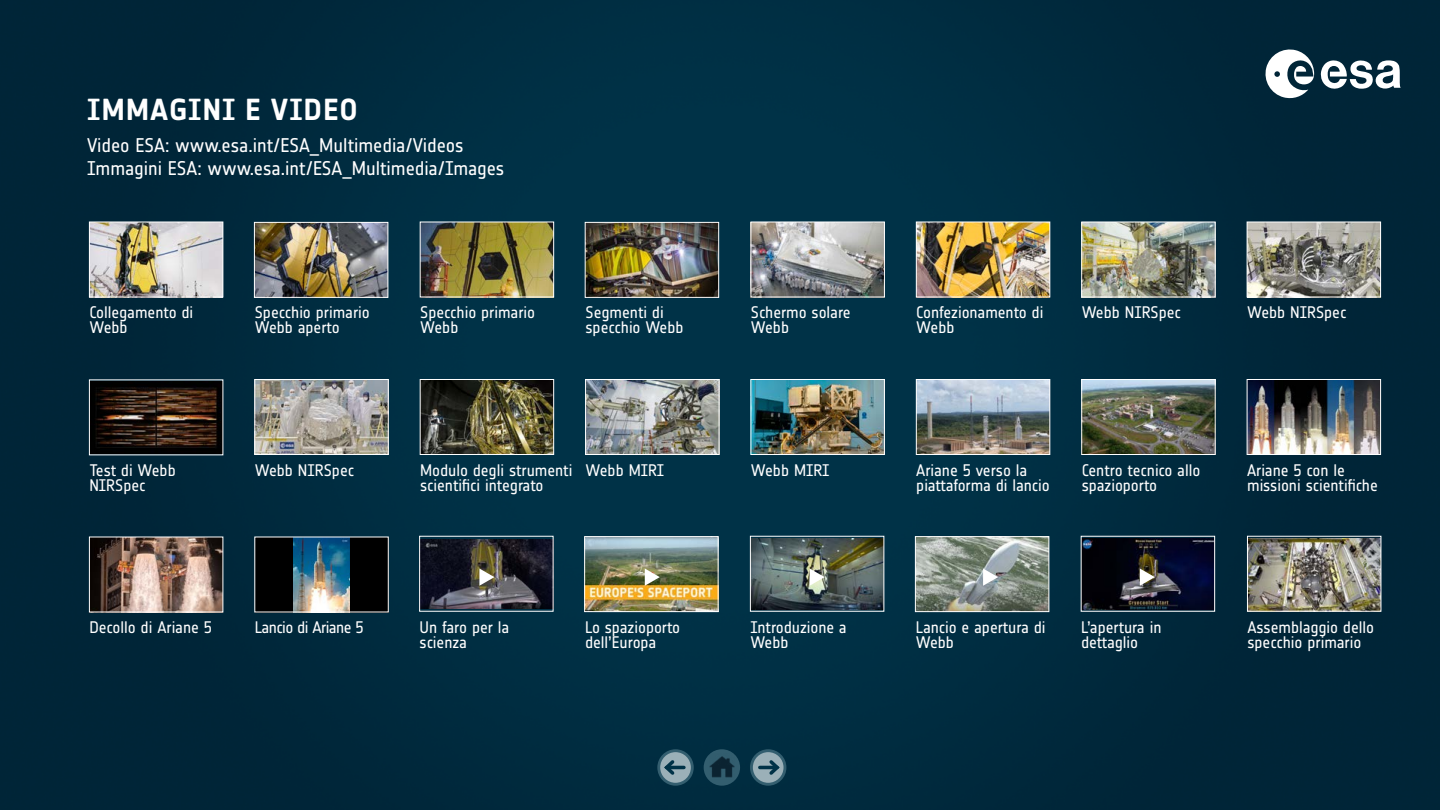
<style>
.page{position:relative;width:1440px;height:810px;background:#fff}
.page>*{position:absolute;margin:0;border:0;box-sizing:border-box;transform-origin:0 0}
.t1{font:700 30px "Notes Esa";letter-spacing:.04em;color:#fff}
.t2{font:19.5px/23.4px "Notes Esa";color:#fff}
.t3{font:16.5px/15px "Notes Esa";letter-spacing:-.005em;color:#fff}
.t4{font:16.5px "Notes Esa";letter-spacing:-.035em;color:#fff}
</style>
<div class="page">
<img style="left:0;top:0;width:1440px;height:810px">
<img style="left:421px;top:539px;width:130px;height:69px">
<img style="left:586px;top:538px;width:131px;height:72px">
<div style="left:584px;top:536px;width:135px;height:76px;border:1px solid #fff"></div>
<img style="left:752px;top:538px;width:130px;height:71px">
<img style="left:917px;top:538px;width:130px;height:72px">
<div style="left:915px;top:536px;width:134px;height:76px;border:1px solid #fff"></div>
<img style="left:1083px;top:538px;width:130px;height:71px">
<svg style="left:479px;top:568px;width:15px;height:18px"></svg>
<svg style="left:645px;top:568px;width:15px;height:18px"></svg>
<svg style="left:810px;top:568px;width:15px;height:18px"></svg>
<svg style="left:983px;top:568px;width:15px;height:18px"></svg>
<svg style="left:1140px;top:568px;width:15px;height:18px"></svg>
<img style="left:1249px;top:538px;width:130px;height:72px">
<div style="left:1247px;top:536px;width:134px;height:76px;border:1px solid #fff"></div>
<img style="left:91px;top:224px;width:130px;height:71px">
<div style="left:89px;top:222px;width:134px;height:75px;border:1px solid #fff"></div>
<img style="left:91px;top:382px;width:130px;height:71px">
<img style="left:91px;top:539px;width:130px;height:71px">
<div style="left:89px;top:537px;width:134px;height:75px;border:1px solid #fff"></div>
<img style="left:256px;top:224px;width:130px;height:72px">
<div style="left:254px;top:222px;width:134px;height:76px;border:1px solid #fff"></div>
<img style="left:256px;top:381px;width:131px;height:72px">
<div style="left:254px;top:379px;width:135px;height:76px;border:1px solid #fff"></div>
<div style="left:255px;top:537px;width:133px;height:75px;background:#000"></div>
<img style="left:293px;top:539px;width:57px;height:71px">
<div style="left:254px;top:537px;width:135px;height:75px;border:1px solid #fff"></div>
<img style="left:422px;top:224px;width:130px;height:71px">
<img style="left:422px;top:381px;width:130px;height:72px">
<div style="left:420px;top:379px;width:134px;height:76px;border:1px solid #fff"></div>
<img style="left:587px;top:224px;width:130px;height:72px">
<div style="left:585px;top:222px;width:134px;height:76px;border:1px solid #fff"></div>
<img style="left:587px;top:381px;width:130px;height:72px">
<div style="left:585px;top:379px;width:134px;height:76px;border:1px solid #fff"></div>
<img style="left:753px;top:224px;width:130px;height:71px">
<div style="left:751px;top:222px;width:134px;height:75px;border:1px solid #fff"></div>
<img style="left:753px;top:381px;width:130px;height:72px">
<div style="left:751px;top:379px;width:134px;height:76px;border:1px solid #fff"></div>
<img style="left:918px;top:224px;width:130px;height:71px">
<div style="left:916px;top:222px;width:134px;height:75px;border:1px solid #fff"></div>
<img style="left:918px;top:381px;width:130px;height:72px">
<div style="left:916px;top:379px;width:134px;height:76px;border:1px solid #fff"></div>
<img style="left:1083px;top:224px;width:131px;height:71px">
<div style="left:1081px;top:222px;width:135px;height:75px;border:1px solid #fff"></div>
<img style="left:1083px;top:381px;width:131px;height:72px">
<div style="left:1081px;top:379px;width:135px;height:76px;border:1px solid #fff"></div>
<img style="left:1249px;top:224px;width:130px;height:71px">
<div style="left:1247px;top:222px;width:134px;height:75px;border:1px solid #fff"></div>
<img style="left:1249px;top:381px;width:130px;height:72px">
<div style="left:1247px;top:379px;width:134px;height:76px;border:1px solid #fff"></div>
<svg style="left:1320px;top:60px;width:81px;height:29px"></svg>
<svg style="left:1263px;top:47px;width:51px;height:53px"></svg>
<svg style="left:750px;top:749px;width:36px;height:37px"></svg>
<svg style="left:753px;top:752px;width:31px;height:31px"></svg>
<hr style="left:760px;top:766px;width:17px;height:3px;background:#003247">
<svg style="left:766px;top:757px;width:16px;height:21px"></svg>
<svg style="left:657px;top:749px;width:37px;height:37px"></svg>
<svg style="left:660px;top:752px;width:31px;height:31px"></svg>
<hr style="left:667px;top:766px;width:17px;height:3px;background:#003247">
<svg style="left:661px;top:757px;width:17px;height:21px"></svg>
<div style="left:704px;top:749px;width:36px;height:37px;background:#335e6f;border-radius:50%"></div>
<img style="left:709px;top:754px;width:26px;height:24px">
<h1 class="t1" style="left:87px;top:92px;width:272px">IMMAGINI E VIDEO</h1>
<p class="t2" style="left:87px;top:133px;width:419px">Video ESA: www.esa.int/ESA_Multimedia/Videos<br>Immagini ESA: www.esa.int/ESA_Multimedia/Images</p>
<p class="t3" style="left:89px;top:305px;width:105px">Collegamento di<br>Webb</p>
<p class="t3" style="left:255px;top:305px;width:117px">Specchio primario<br>Webb aperto</p>
<p class="t3" style="left:420px;top:305px;width:117px">Specchio primario<br>Webb</p>
<p class="t3" style="left:586px;top:305px;width:100px">Segmenti di specchio Webb</p>
<p class="t3" style="left:751px;top:305px;width:101px">Schermo solare<br>Webb</p>
<p class="t3" style="left:916px;top:305px;width:129px">Confezionamento di<br>Webb</p>
<p class="t3" style="left:1082px;top:305px;width:101px">Webb NIRSpec</p>
<p class="t3" style="left:1247px;top:305px;width:101px">Webb NIRSpec</p>
<p class="t3" style="left:89px;top:463px;width:88px">Test di Webb<br>NIRSpec</p>
<p class="t3" style="left:255px;top:463px;width:101px">Webb NIRSpec</p>
<p class="t3" style="left:420px;top:463px;width:154px">Modulo degli strumenti scientifici integrato</p>
<p class="t3" style="left:586px;top:463px;width:80px">Webb MIRI</p>
<p class="t3" style="left:751px;top:463px;width:80px">Webb MIRI</p>
<p class="t3" style="left:916px;top:463px;width:135px">Ariane 5 verso la piattaforma di lancio</p>
<p class="t3" style="left:1082px;top:463px;width:120px">Centro tecnico allo spazioporto</p>
<p class="t3" style="left:1247px;top:463px;width:132px">Ariane 5 con le missioni scientifiche</p>
<p class="t3" style="left:89px;top:620px;width:124px">Decollo di Ariane 5</p>
<p class="t4" style="left:255px;top:618px;width:110px">Lancio di Ariane 5</p>
<p class="t3" style="left:420px;top:620px;width:91px">Un faro per la scienza</p>
<p class="t3" style="left:585px;top:620px;width:97px">Lo spazioporto dell’Europa</p>
<p class="t3" style="left:750px;top:620px;width:98px">Introduzione a<br>Webb</p>
<p class="t3" style="left:916px;top:620px;width:131px">Lancio e apertura di<br>Webb</p>
<p class="t3" style="left:1081px;top:620px;width:82px">L’apertura in dettaglio</p>
<p class="t3" style="left:1247px;top:620px;width:128px">Assemblaggio dello specchio primario</p>
</div>
